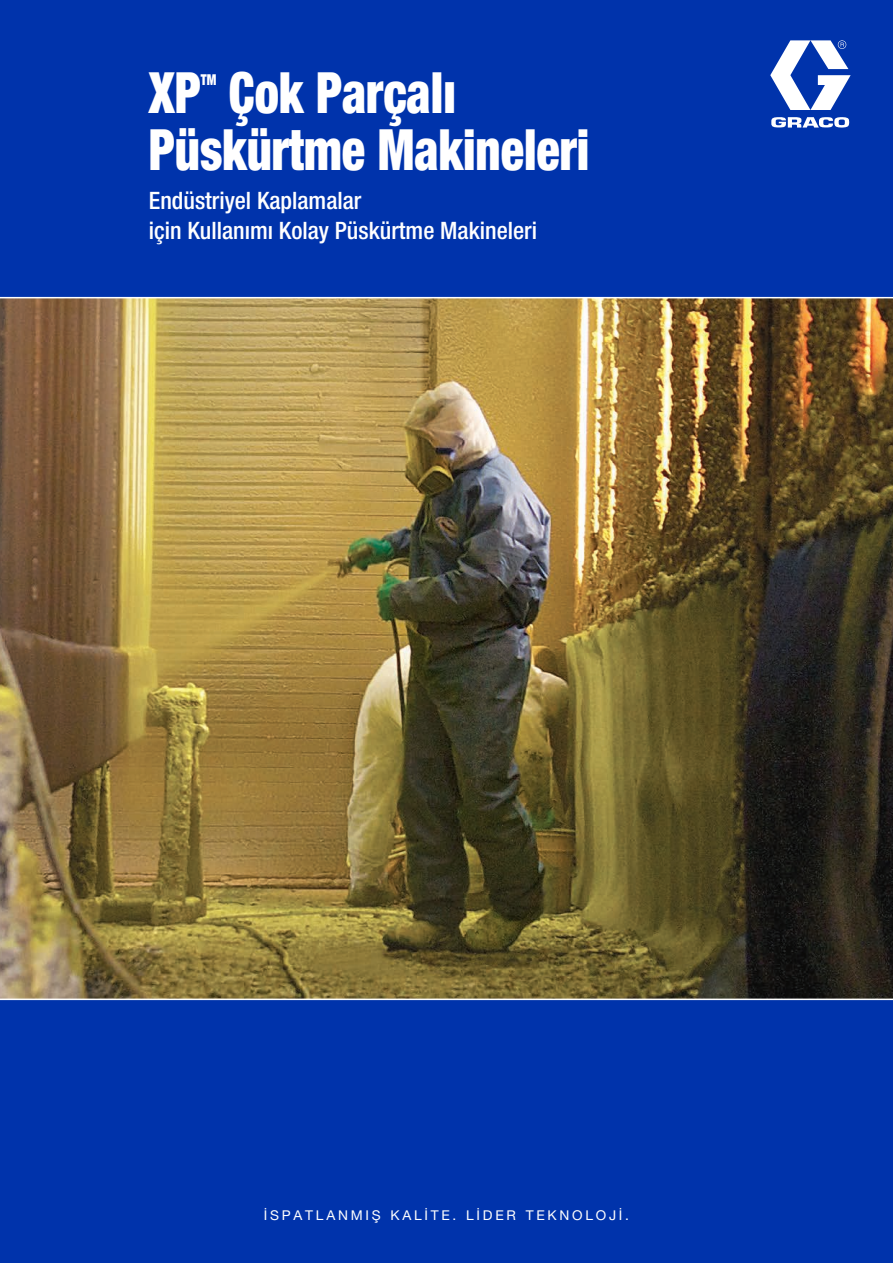
<style>
.page{position:relative;width:893px;height:1263px;background:#0033ab}
.page>*{position:absolute;margin:0;border:0;box-sizing:border-box;transform-origin:0 0}
.t1{font:900 condensed 57px/57px "Helvetica Neue LTCE";color:#fff;scale:.85 1}
.t2{font:500 condensed 24px/30px "Helvetica Neue LTCE";color:#fff}
.t3{font:900 condensed 15px "Helvetica Neue LTCE";color:#fff;scale:.85 1}
.t4{font:13.5px "Helvetica Neue CELT";letter-spacing:.2em;color:#fff}
</style>
<div class="page">
<img style="left:0;top:298px;width:893px;height:700px">
<svg style="left:770px;top:40px;width:81px;height:88px"></svg>
<hr style="left:0;top:297px;width:893px;height:1px;background:#fff">
<hr style="left:0;top:998px;width:893px;height:2px;background:#fff">
<h1 class="t1" style="left:149px;top:63px;width:520px;text-indent:80px">Çok Parçalı<br>Püskürtme Makineleri</h1>
<p class="t2" style="left:149px;top:185px;width:390px">Endüstriyel Kaplamalar<br>için Kullanımı Kolay Püskürtme Makineleri</p>
<h1 class="t1" style="left:149px;top:63px;width:63px">XP</h1>
<p class="t3" style="left:201px;top:70px;width:20px">TM</p>
<p class="t4" style="left:264px;top:1207px;width:367px">İSPATLANMIŞ KALİTE. LİDER TEKNOLOJİ.</p>
</div>
